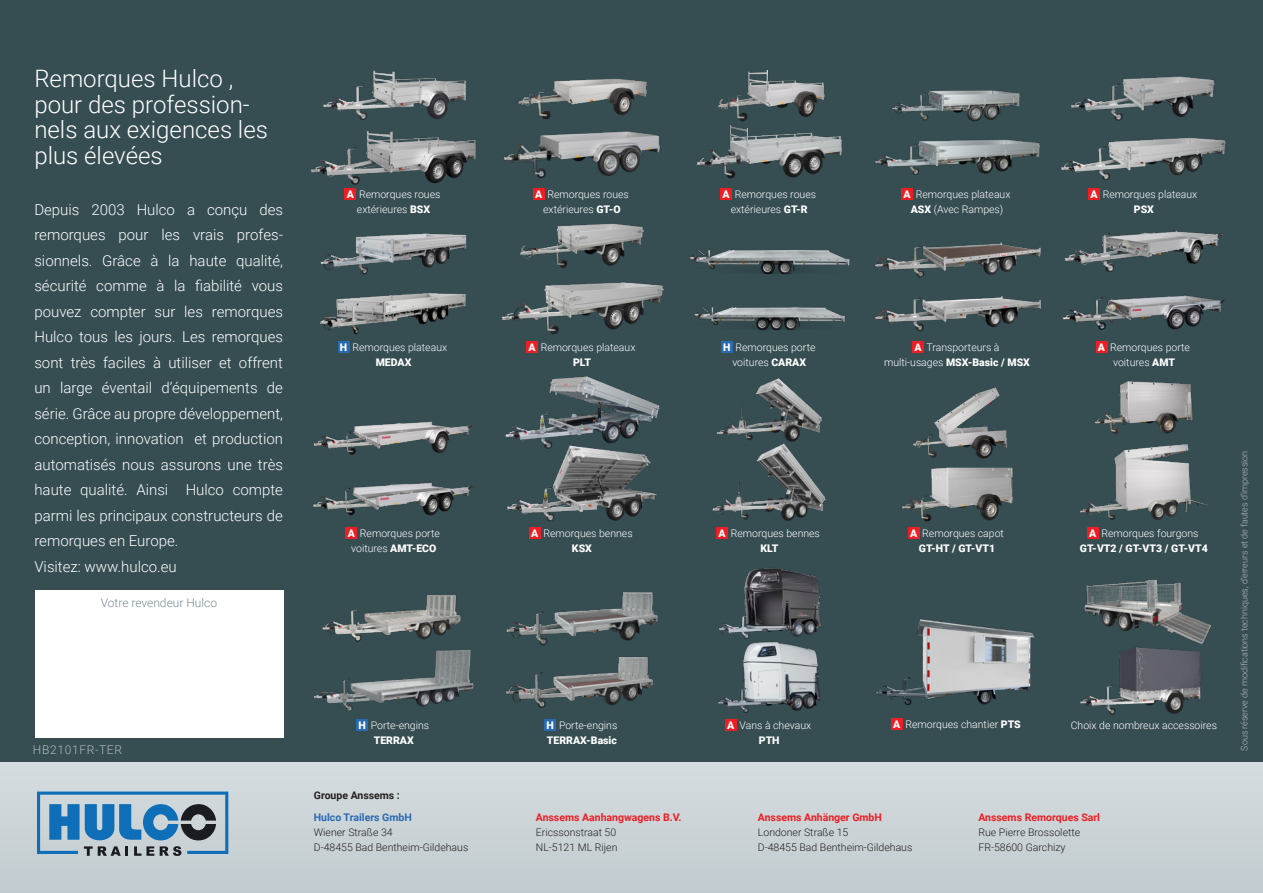
<style>
.page{position:relative;width:1263px;height:893px;background:#fff}
.page>*{position:absolute;margin:0;border:0;box-sizing:border-box;transform-origin:0 0}
.t1{font:300 24px/25.5px "Roboto";color:#fff}
.t2{font:300 15px/25.5px "Roboto";color:#fff}
.t3{font:300 12px "Roboto";color:#768a90}
.t4{font:300 12px "Roboto";letter-spacing:.055em;color:#b3bbbe}
.t5{font:300 10.5px/15px "Roboto";color:#fff;text-align:center}
.t6{font:300 10.5px "Roboto";color:#231f20}
.t7{font:900 10.5px/15px "Roboto";color:#fff;text-align:center}
.t8{font:700 10.5px "Roboto";color:#ee1d23}
.t9{font:700 10.5px "Roboto";color:#2869b3}
.t10{font:700 10.5px "Roboto";color:#231f20}
.t11{font:300 9px "Roboto";letter-spacing:-.005em;color:#b3bbbe}
.s1{font-weight:900}
.s2{font-weight:300}
</style>
<div class="page">
<div style="left:0;top:505px;width:1263px;height:388px;background:#ccd4d7"></div>
<div style="left:0;top:0;width:1263px;height:762px;background:#364d51"></div>
<img style="left:323px;top:70px;width:143px;height:50px">
<img style="left:311px;top:131px;width:165px;height:54px">
<div style="left:344px;top:188px;width:12px;height:12px;background:#ee1d23"></div>
<img style="left:505px;top:376px;width:155px;height:68px">
<img style="left:507px;top:444px;width:150px;height:78px">
<div style="left:529px;top:527px;width:12px;height:12px;background:#ee1d23"></div>
<img style="left:874px;top:242px;width:167px;height:36px">
<img style="left:874px;top:296px;width:168px;height:36px">
<div style="left:912px;top:341px;width:12px;height:12px;background:#ee1d23"></div>
<img style="left:1061px;top:137px;width:165px;height:43px">
<img style="left:1071px;top:76px;width:144px;height:45px">
<div style="left:1088px;top:188px;width:12px;height:12px;background:#ee1d23"></div>
<img style="left:501px;top:282px;width:163px;height:53px">
<img style="left:520px;top:223px;width:124px;height:45px">
<div style="left:526px;top:341px;width:12px;height:12px;background:#ee1d23"></div>
<img style="left:1095px;top:381px;width:98px;height:53px">
<img style="left:1080px;top:444px;width:128px;height:76px">
<div style="left:1087px;top:527px;width:12px;height:12px;background:#ee1d23"></div>
<img style="left:913px;top:387px;width:95px;height:72px">
<img style="left:902px;top:467px;width:111px;height:55px">
<div style="left:908px;top:527px;width:11px;height:12px;background:#ee1d23"></div>
<img style="left:503px;top:131px;width:157px;height:47px">
<div style="left:533px;top:189px;width:11px;height:11px;background:#ee1d23"></div>
<img style="left:518px;top:78px;width:129px;height:42px">
<img style="left:696px;top:125px;width:146px;height:54px">
<div style="left:720px;top:189px;width:12px;height:11px;background:#ee1d23"></div>
<img style="left:718px;top:70px;width:107px;height:52px">
<img style="left:1064px;top:230px;width:159px;height:42px">
<div style="left:1096px;top:341px;width:11px;height:12px;background:#ee1d23"></div>
<img style="left:1062px;top:294px;width:164px;height:36px">
<img style="left:313px;top:481px;width:161px;height:35px">
<div style="left:345px;top:527px;width:12px;height:12px;background:#ee1d23"></div>
<img style="left:313px;top:420px;width:160px;height:35px">
<img style="left:712px;top:444px;width:114px;height:77px">
<img style="left:716px;top:378px;width:106px;height:66px">
<div style="left:716px;top:527px;width:12px;height:12px;background:#ee1d23"></div>
<img style="left:320px;top:293px;width:146px;height:42px">
<div style="left:338px;top:341px;width:12px;height:12px;background:#2869b3"></div>
<img style="left:320px;top:233px;width:147px;height:41px">
<img style="left:875px;top:139px;width:165px;height:36px">
<div style="left:901px;top:188px;width:12px;height:12px;background:#ee1d23"></div>
<img style="left:892px;top:90px;width:128px;height:32px">
<div style="left:356px;top:719px;width:12px;height:12px;background:#2869b3"></div>
<img style="left:314px;top:650px;width:146px;height:48px">
<img style="left:322px;top:595px;width:139px;height:47px">
<div style="left:544px;top:719px;width:12px;height:12px;background:#2869b3"></div>
<img style="left:506px;top:657px;width:147px;height:51px">
<img style="left:506px;top:592px;width:152px;height:54px">
<img style="left:876px;top:619px;width:159px;height:86px">
<div style="left:891px;top:718px;width:12px;height:12px;background:#ee1d23"></div>
<div style="left:725px;top:719px;width:12px;height:12px;background:#ee1d23"></div>
<img style="left:718px;top:568px;width:103px;height:145px">
<img style="left:694px;top:306px;width:151px;height:25px">
<img style="left:690px;top:250px;width:160px;height:25px">
<div style="left:721px;top:341px;width:12px;height:12px;background:#2869b3"></div>
<img style="left:1080px;top:647px;width:121px;height:68px">
<img style="left:1084px;top:579px;width:127px;height:66px">
<div style="left:35px;top:590px;width:248px;height:147px;background:#fff"></div>
<svg style="left:37px;top:791px;width:191px;height:65px"></svg>
<p class="t1" style="left:34px;top:65px;width:235px">Remorques Hulco , pour des profession&shy;nels aux exigences les plus élevées</p>
<p class="t2" style="left:34px;top:196px;width:250px">Depuis 2003 Hulco a conçu des remorques pour les vrais profes&shy;sionnels. Grâce à la haute qualité, sécurité comme à la fiabilité vous pouvez compter sur les remorques Hulco tous les jours. Les remorques sont très faciles à utiliser et offrent un large éventail d’équipements de série. Grâce au propre développement, conception, innovation et production automatisés nous assurons une très haute qualité. Ainsi Hulco compte parmi les principaux constructeurs de remorques en Europe.<br>Visitez: www.hulco.eu</p>
<p class="t3" style="left:101px;top:595px;width:118px">Votre revendeur Hulco</p>
<p class="t4" style="left:33px;top:742px;width:91px">HB2101FR-TER</p>
<p class="t5" style="left:347px;top:186px;width:95px"><span class="s1">A</span> Remorques roues extérieures <span class="s1">BSX</span></p>
<p class="t5" style="left:535px;top:186px;width:95px"><span class="s1">A</span> Remorques roues extérieures <span class="s1">GT-O</span></p>
<p class="t5" style="left:722px;top:186px;width:95px"><span class="s1">A</span> Remorques roues extérieures <span class="s1">GT-R</span></p>
<p class="t5" style="left:903px;top:186px;width:108px"><span class="s1">A</span> Remorques plateaux<br><span class="s1">ASX</span> (Avec Rampes)</p>
<p class="t5" style="left:1090px;top:186px;width:108px"><span class="s1">A</span> Remorques plateaux<br><span class="s1">PSX</span></p>
<p class="t5" style="left:340px;top:339px;width:109px"><span class="s1">H</span> Remorques plateaux<br><span class="s1">MEDAX</span></p>
<p class="t5" style="left:528px;top:339px;width:108px"><span class="s1">A</span> Remorques plateaux<br><span class="s1">PLT</span></p>
<p class="t5" style="left:723px;top:339px;width:94px"><span class="s1">H</span> Remorques porte voitures <span class="s1">CARAX</span></p>
<p class="t5" style="left:884px;top:339px;width:147px"><span class="s1">A</span> Transporteurs à multi-usages <span class="s1">MSX-Basic / MSX</span></p>
<p class="t5" style="left:1098px;top:339px;width:94px"><span class="s1">A</span> Remorques porte voitures <span class="s1">AMT</span></p>
<p class="t5" style="left:348px;top:525px;width:94px"><span class="s1">A</span> Remorques porte voitures <span class="s1">AMT-ECO</span></p>
<p class="t5" style="left:718px;top:525px;width:103px"><span class="s1">A</span> Remorques bennes<br><span class="s1">KLT</span></p>
<p class="t5" style="left:531px;top:525px;width:103px"><span class="s1">A</span> Remorques bennes<br><span class="s1">KSX</span></p>
<p class="t5" style="left:910px;top:525px;width:95px"><span class="s1">A</span> Remorques capot<br><span class="s1">GT-HT / GT-VT1</span></p>
<p class="t7" style="left:1080px;top:525px;width:130px">A <span class="s2">Remorques fourgons<br></span>GT-VT2 / GT-VT3 / GT-VT4</p>
<p class="t5" style="left:358px;top:717px;width:72px"><span class="s1">H</span> Porte-engins<br><span class="s1">TERRAX</span></p>
<p class="t7" style="left:546px;top:717px;width:72px;text-align:left">H <span class="s2">Porte-engins<br></span>TERRAX-Basic</p>
<p class="t5" style="left:727px;top:717px;width:85px"><span class="s1">A</span> Vans à chevaux</p>
<p class="t5" style="left:893px;top:716px;width:129px"><span class="s1">A</span> Remorques chantier <span class="s1">PTS</span></p>
<p class="t7" style="left:759px;top:732px;width:22px">PTH</p>
<p class="t10" style="left:314px;top:788px;width:88px">Groupe Anssems :</p>
<p class="t5" style="left:1071px;top:717px;width:148px">Choix de nombreux accessoires</p>
<p class="t9" style="left:314px;top:810px;width:99px">Hulco Trailers GmbH</p>
<p class="t8" style="left:536px;top:810px;width:147px">Anssems Aanhangwagens B.V.</p>
<p class="t8" style="left:758px;top:810px;width:126px">Anssems Anhänger GmbH</p>
<p class="t8" style="left:978px;top:810px;width:123px">Anssems Remorques Sarl</p>
<p class="t6" style="left:314px;top:825px;width:80px">Wiener Straße 34</p>
<p class="t6" style="left:536px;top:825px;width:82px">Ericssonstraat 50</p>
<p class="t6" style="left:758px;top:825px;width:92px">Londoner Straße 15</p>
<p class="t6" style="left:978px;top:825px;width:103px">Rue Pierre Brossolette</p>
<p class="t6" style="left:314px;top:840px;width:156px">D-48455 Bad Bentheim-Gildehaus</p>
<p class="t6" style="left:536px;top:840px;width:83px">NL-5121 ML Rijen</p>
<p class="t6" style="left:758px;top:840px;width:156px">D-48455 Bad Bentheim-Gildehaus</p>
<p class="t6" style="left:978px;top:840px;width:89px">FR-58600 Garchizy</p>
<p class="t11" style="left:1238px;top:750px;width:301px;rotate:-90deg">Sous réserve de modifications techniques, d’erreurs et de fautes d’impression</p>
</div>
